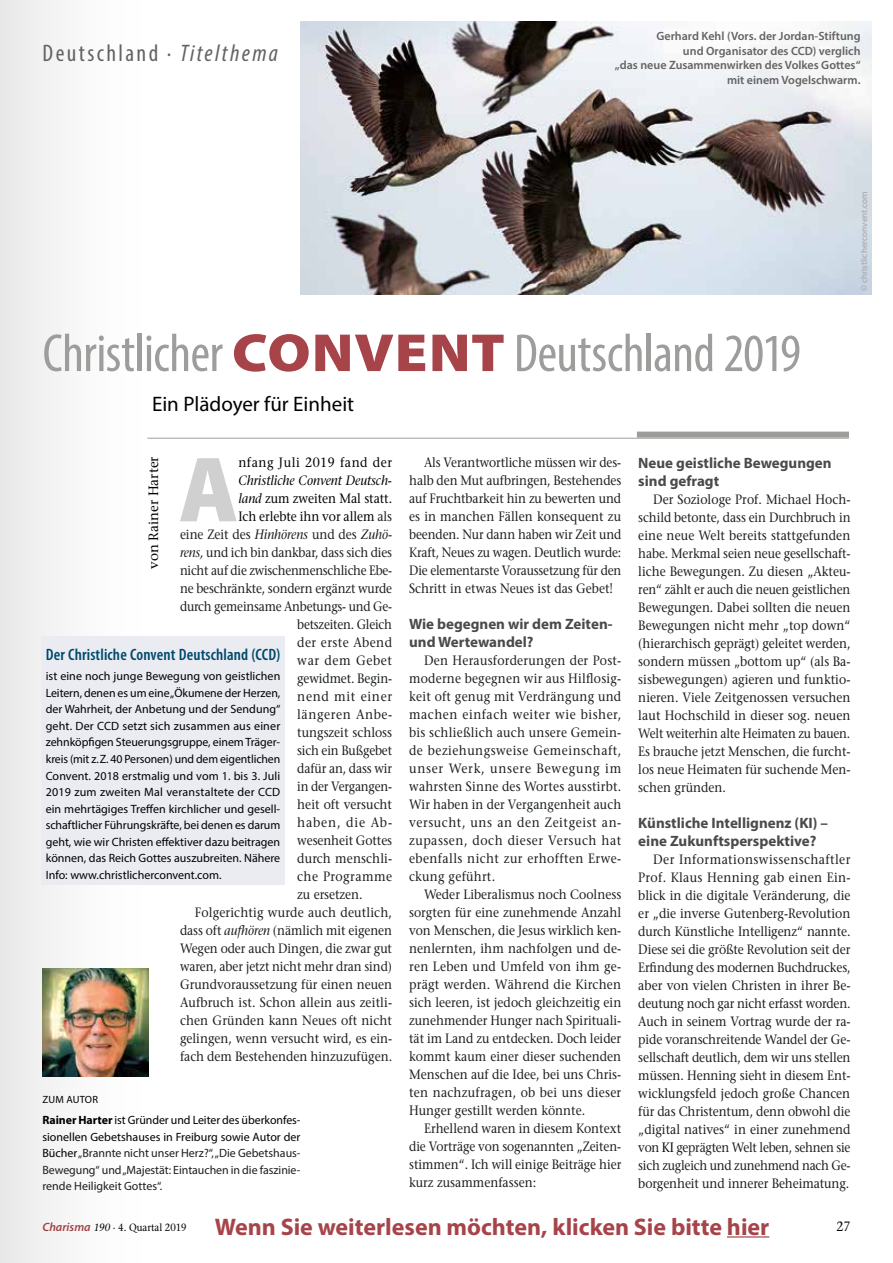
<style>
.page{position:relative;width:893px;height:1263px;background:#fff}
.page>*{position:absolute;margin:0;border:0;box-sizing:border-box;transform-origin:0 0}
.t1{font:900 93.6px "Myriad Pro";color:#d0d0d0;scale:.95 1}
.t2{font:condensed 54px "Myriad Pro";letter-spacing:-.01em;color:#9d9d9c}
.t3{font:700 24px "Myriad Pro";color:#a64449}
.t4{font:condensed 24px "Myriad Pro";letter-spacing:.1em;color:#646363}
.t5{font:21px "Myriad Pro";color:#000}
.t6{font:600 condensed 16.5px "Myriad Pro";letter-spacing:.01em;color:#00496c}
.t7{font:700 15px/18px "Myriad Pro";color:#4a4a49}
.t8{font:13.5px/18px "Stone Serif";color:#1b1e20;text-align:justify;scale:.9 1}
.t9{font:13.5px/18px "Stone Serif";color:#1b1e20;text-align:justify;scale:.91 1}
.t10{font:13.5px/18px "Stone Serif";color:#1b1e20;text-align:justify;scale:.89 1}
.t11{font:13.5px "Stone Serif";letter-spacing:-.02em;color:#1b1e20;scale:.88 1}
.t12{font:13.5px "Stone Serif";letter-spacing:-.005em;color:#000;scale:.9 1}
.t13{font:13.5px "Stone Serif";color:#1b1e20;scale:.88 1}
.t14{font:italic 13.5px "Stone Serif";letter-spacing:-.005em;color:#000;scale:.9 1}
.t15{font:13.5px "Stone Serif";letter-spacing:.03em;color:#1b1e20;scale:.91 1}
.t16{font:13.5px "Stone Serif";letter-spacing:.045em;color:#1b1e20;scale:.91 1}
.t17{font:13.5px "Stone Serif";letter-spacing:.045em;color:#000;scale:.91 1}
.t18{font:13.5px "Stone Serif";letter-spacing:-.005em;color:#000}
.t19{font:13.5px "Stone Serif";letter-spacing:.05em;color:#1b1e20;scale:.91 1}
.t20{font:13.5px "Stone Serif";letter-spacing:.06em;color:#1b1e20;scale:.92 1}
.t21{font:12px/16.5px "Myriad Pro";color:#000;text-align:justify}
.t22{font:12px/16.5px "Myriad Pro";letter-spacing:-.005em;color:#1b1e20;text-align:justify}
.t23{font:600 12px/14.4px "Myriad Pro";color:#646363;text-align:right}
.t24{font:10.5px "Stone Serif";color:#000;scale:.9 1}
.t25{font:10.5px "Myriad Pro";letter-spacing:.02em;color:#000}
.t26{font:9px "Myriad Pro";letter-spacing:.01em;color:#a89fa4}
.s1{font-style:italic}
.s2{font-weight:900;font-stretch:normal;color:#a64449}
.s3{color:#1b1e20}
.s4{font-weight:700;color:#000}
.s5{color:#000}
.s6{font-family:"Myriad Pro";font-weight:600;font-style:italic;font-size:12px;color:#a64449}
</style>
<div class="page">
<div style="left:1px;top:0;width:163px;height:1263px;background:linear-gradient(to right,#ebebeb,#fff)"></div>
<div style="left:41px;top:637px;width:244px;height:248px;background:#eaecf2"></div>
<img style="left:42px;top:968px;width:107px;height:108px">
<hr style="left:147px;top:438px;width:702px;height:1px;background:#9d9d9c">
<div style="left:637px;top:432px;width:212px;height:6px;background:#9d9d9c"></div>
<img style="left:300px;top:21px;width:572px;height:274px">
<hr style="left:727px;top:1236px;width:42px;height:1px;background:#a64449">
<h3 class="t4" style="left:43px;top:38px;width:237px">Deutschland · <span class="s1">Titelthema</span></h3>
<p class="t23" style="left:615px;top:29px;width:247px">Gerhard Kehl (Vors. der Jordan-Stiftung<br>und Organisator des CCD) verglich<br>„das neue Zusammenwirken des Volkes Gottes“ mit einem Vogelschwarm.</p>
<p class="t26" style="left:859px;top:291px;width:102px;rotate:-90deg">© christlicherconvent.com</p>
<h2 class="t2" style="left:43px;top:321px;width:760px">Christlicher <span class="s2">CONVENT</span> Deutschland 2019</h2>
<h3 class="t5" style="left:152px;top:391px;width:204px">Ein Plädoyer für Einheit</h3>
<p class="t18" style="left:145px;top:569px;width:114px;rotate:-90deg">von Rainer Harter</p>
<h1 class="t1" style="left:179px;top:427px;width:65px">A</h1>
<p class="t17" style="left:238px;top:454px;width:171px">nfang Juli 2019 fand der</p>
<p class="t14" style="left:238px;top:472px;width:172px">Christliche Convent Deutsch-</p>
<p class="t12" style="left:238px;top:490px;width:172px"><span class="s1">land</span> zum zweiten Mal statt.</p>
<p class="t12" style="left:238px;top:508px;width:172px">Ich erlebte ihn vor allem <span class="s3">als</span></p>
<p class="t8" style="left:180px;top:525px;width:237px">eine Zeit des <span class="s1">Hinhörens</span> und des <span class="s1">Zuhö-</span></p>
<p class="t10" style="left:180px;top:543px;width:240px"><span class="s1">rens,</span> und ich bin dankbar, dass sich dies</p>
<p class="t11" style="left:180px;top:562px;width:243px">nicht auf die zwischenmenschliche Ebe-</p>
<p class="t10" style="left:180px;top:579px;width:240px">ne beschränkte, sondern ergänzt wurde</p>
<p class="t13" style="left:180px;top:598px;width:243px">durch gemeinsame Anbetungs- und Ge-</p>
<p class="t11" style="left:297px;top:616px;width:109px">betszeiten. Gleich</p>
<p class="t15" style="left:297px;top:634px;width:106px">der erste Abend</p>
<p class="t16" style="left:297px;top:652px;width:106px">war dem Gebet</p>
<p class="t10" style="left:297px;top:669px;width:108px">gewidmet. Begin-</p>
<p class="t19" style="left:297px;top:688px;width:106px">nend mit einer</p>
<p class="t16" style="left:297px;top:706px;width:106px">längeren Anbe-</p>
<p class="t8" style="left:297px;top:723px;width:107px">tungszeit schloss</p>
<p class="t10" style="left:297px;top:741px;width:108px">sich ein Bußgebet</p>
<p class="t10" style="left:297px;top:759px;width:108px">dafür an, dass wir</p>
<p class="t13" style="left:297px;top:778px;width:109px">in der Vergangen-</p>
<p class="t8" style="left:297px;top:795px;width:107px">heit oft versucht</p>
<p class="t20" style="left:297px;top:814px;width:105px">haben, die Ab-</p>
<p class="t8" style="left:297px;top:831px;width:107px">wesenheit Gottes</p>
<p class="t8" style="left:297px;top:849px;width:107px">durch menschli-</p>
<p class="t15" style="left:297px;top:868px;width:106px">che Programme</p>
<p class="t8" style="left:297px;top:885px;width:74px">zu ersetzen.</p>
<p class="t8" style="left:195px;top:903px;width:220px">Folgerichtig wurde auch deutlich,</p>
<p class="t10" style="left:180px;top:921px;width:240px">dass oft <span class="s1">aufhören</span> (nämlich mit eigenen</p>
<p class="t10" style="left:180px;top:939px;width:240px">Wegen oder auch Dingen, die zwar gut</p>
<p class="t10" style="left:180px;top:957px;width:240px">waren, aber jetzt nicht mehr dran sind)</p>
<p class="t8" style="left:180px;top:975px;width:237px">Grundvoraussetzung für einen neuen</p>
<p class="t8" style="left:180px;top:993px;width:237px">Aufbruch ist. Schon allein aus zeitli-</p>
<p class="t8" style="left:180px;top:1011px;width:237px">chen Gründen kann Neues oft nicht</p>
<p class="t8" style="left:180px;top:1029px;width:237px">gelingen, wenn versucht wird, es ein-</p>
<p class="t8" style="left:180px;top:1047px;width:237px">fach dem Bestehenden hinzuzufügen.</p>
<p class="t6" style="left:46px;top:644px;width:236px">Der Christliche Convent Deutschland (CCD)</p>
<p class="t21" style="left:46px;top:668px;width:236px">ist eine noch junge Bewegung von geistlichen Leitern, denen es um eine „Ökumene der Herzen, der Wahrheit, der Anbetung und der Sendung“ geht. Der CCD setzt sich zusammen aus einer zehnköpfigen Steuerungsgruppe, einem Träger&shy;kreis (mit z.Z. 40 Personen) und dem eigentlichen Convent. 2018 erstmalig und vom 1. bis 3. Juli 2019 zum zweiten Mal veranstaltete der CCD ein mehrtägiges Treffen kirchlicher und gesell&shy;schaftlicher Führungskräfte, bei denen es darum geht, wie wir Christen effektiver dazu beitragen können, das Reich Gottes auszubreiten. Nähere Info: www.christlicherconvent.com.</p>
<p class="t25" style="left:43px;top:1093px;width:57px">ZUM AUTOR</p>
<p class="t22" style="left:42px;top:1112px;width:260px"><span class="s4">Rainer Harter</span> <span class="s5">ist Gründer und Leiter des überkonfes&shy;sionellen Gebetshauses in Freiburg sowie Autor der Bücher</span> „Brannte nicht unser Herz?“, „Die Gebetshaus-Bewegung“ und „Majestät: Eintauchen in die faszinie&shy;rende Heiligkeit Gottes“.</p>
<p class="t10" style="left:409px;top:453px;width:240px;text-indent:15px">Als Verantwortliche müssen wir des&shy;halb den Mut aufbringen, Bestehendes auf Fruchtbarkeit hin zu bewerten und es in manchen Fällen konsequent zu beenden. Nur dann haben wir Zeit und Kraft, Neues zu wagen. Deutlich wurde:<br>Die elementarste Voraussetzung für den Schritt in etwas Neues ist das Gebet!</p>
<p class="t7" style="left:409px;top:615px;width:205px">Wie begegnen wir dem Zeiten&shy;und Wertewandel?</p>
<p class="t8" style="left:409px;top:651px;width:237px;text-indent:15px">Den Herausforderungen der Post&shy;moderne begegnen wir aus Hilflosig&shy;keit oft genug mit Verdrängung und machen einfach weiter wie bisher, bis schließlich auch unsere Gemein&shy;de beziehungsweise Gemeinschaft, unser Werk, unsere Bewegung im wahrsten Sinne des Wortes ausstirbt.<br>Wir haben in der Vergangenheit auch versucht, uns an den Zeitgeist an&shy;zupassen, doch dieser Versuch hat ebenfalls nicht zur erhofften Erwe&shy;ckung geführt.</p>
<p class="t8" style="left:409px;top:885px;width:237px;text-indent:15px">Weder Liberalismus noch Coolness sorgten für eine zunehmende Anzahl von Menschen, die Jesus wirklich ken&shy;nenlernten, ihm nachfolgen und de&shy;ren Leben und Umfeld von ihm ge&shy;prägt werden. Während die Kirchen sich leeren, ist jedoch gleichzeitig ein zunehmender Hunger nach Spirituali&shy;tät im Land zu entdecken. Doch leider kommt kaum einer dieser suchenden Menschen auf die Idee, bei uns Chris&shy;ten nachzufragen, ob bei uns dieser Hunger gestillt werden könnte.</p>
<p class="t8" style="left:409px;top:1119px;width:237px;text-indent:15px">Erhellend waren in diesem Kontext die Vorträge von sogenannten „Zeiten&shy;stimmen“. Ich will einige Beiträge hier kurz zusammenfassen:</p>
<p class="t7" style="left:638px;top:453px;width:195px">Neue geistliche Bewegungen sind gefragt</p>
<p class="t8" style="left:638px;top:490px;width:237px;text-indent:15px">Der Soziologe Prof. Michael Hoch&shy;schild betonte, dass ein Durchbruch in eine neue Welt bereits stattgefunden habe. Merkmal seien neue gesellschaft&shy;liche Bewegungen. Zu diesen „Akteu&shy;ren“ zählt er auch die neuen geistlichen Bewegungen. Dabei sollten die neuen Bewegungen nicht mehr „top down“ (hierarchisch geprägt) geleitet werden, sondern müssen „bottom up“ (als Ba&shy;sisbewegungen) agieren und funktio&shy;nieren. Viele Zeitgenossen versuchen laut Hochschild in dieser sog. neuen Welt weiterhin alte Heimaten zu bauen.<br>Es brauche jetzt Menschen, die furcht&shy;los neue Heimaten für suchende Men&shy;schen gründen.</p>
<p class="t7" style="left:638px;top:813px;width:191px">Künstliche Intellignenz (KI) – eine Zukunftsperspektive?</p>
<p class="t9" style="left:638px;top:850px;width:235px;text-indent:15px">Der Informationswissenschaftler Prof. Klaus Henning gab einen Ein&shy;blick in die digitale Veränderung, die er „die inverse Gutenberg-Revolution durch Künstliche Intelligenz“ nannte.<br>Diese sei die größte Revolution seit der Erfindung des modernen Buchdruckes, aber von vielen Christen in ihrer Be&shy;deutung noch gar nicht erfasst worden.<br>Auch in seinem Vortrag wurde der ra&shy;pide voranschreitende Wandel der Ge&shy;sellschaft deutlich, dem wir uns stellen müssen. Henning sieht in diesem Ent&shy;wicklungsfeld jedoch große Chancen für das Christentum, denn obwohl die „digital natives“ in einer zunehmend von <span class="s5">KI</span> geprägten Welt leben, sehnen sie sich zugleich und zunehmend nach Ge&shy;borgenheit und innerer Beheimatung.</p>
<h3 class="t3" style="left:215px;top:1211px;width:556px">Wenn Sie weiterlesen möchten, klicken Sie bitte hier</h3>
<p class="t24" style="left:43px;top:1220px;width:162px"><span class="s6">Charisma</span> <span class="s1">190</span> · 4. Quartal 2019</p>
<p class="t12" style="left:836px;top:1218px;width:17px">27</p>
</div>
